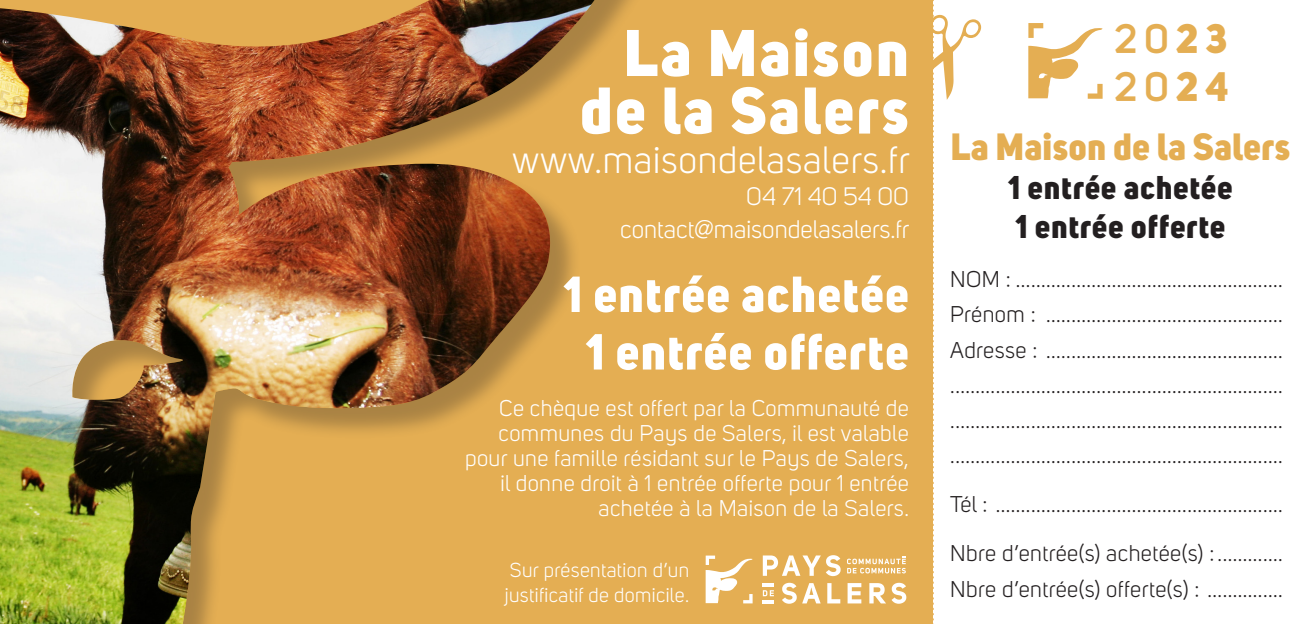
<style>
.page{position:relative;width:1312px;height:624px;background:#fff}
.page>*{position:absolute;margin:0;border:0;box-sizing:border-box;transform-origin:0 0}
.t1{font:800 65px/57.5px "Uni Sans";letter-spacing:.03em;color:#fff;text-align:right}
.t2{font:800 50px/57.5px "Uni Sans";letter-spacing:.02em;color:#fff;text-align:center}
.t3{font:600 40.5px/48.2px "Uni Sans";color:#e4ae53}
.t4{font:37.5px "Uni Sans";letter-spacing:.02em;color:#fff}
.t5{font:800 37.5px "Uni Sans";color:#e4ae53}
.t6{font:800 32.5px/39px "Uni Sans";letter-spacing:.02em;color:#231f20}
.t7{font:25px/32.5px "Uni Sans";color:#fff;text-align:right}
.t8{font:22.5px/35px "Uni Sans";letter-spacing:.02em;color:#231f20;text-align:justify}
.t9{font:22.5px/25px "Uni Sans";letter-spacing:.02em;color:#fff;text-align:right}
.t10{font:20px/25px "Uni Sans";letter-spacing:.02em;color:#fff}
.s1{font-weight:800}
</style>
<div class="page">
<div style="left:0;top:0;width:932px;height:624px;background:#e4ae53"></div>
<img style="left:0;top:0;width:594px;height:624px">
<svg style="left:762px;top:555px;width:78px;height:21px"></svg>
<svg style="left:782px;top:582px;width:14px;height:21px"></svg>
<svg style="left:802px;top:583px;width:18px;height:20px"></svg>
<svg style="left:827px;top:583px;width:13px;height:20px"></svg>
<svg style="left:847px;top:583px;width:14px;height:20px"></svg>
<svg style="left:869px;top:583px;width:16px;height:20px"></svg>
<svg style="left:891px;top:582px;width:15px;height:21px"></svg>
<svg style="left:762px;top:583px;width:11px;height:20px"></svg>
<svg style="left:705px;top:555px;width:47px;height:48px"></svg>
<svg style="left:847px;top:556px;width:58px;height:17px"></svg>
<svg style="left:1028px;top:23px;width:74px;height:76px"></svg>
<svg style="left:932px;top:0;width:48px;height:624px"></svg>
<h1 class="t1" style="left:579px;top:23px;width:330px">La Maison de la Salers</h1>
<h3 class="t4" style="left:512px;top:138px;width:399px">www.maisondelasalers.fr</h3>
<p class="t7" style="left:620px;top:180px;width:290px">04 71 40 54 00 contact@maisondelasalers.fr</p>
<h2 class="t2" style="left:563px;top:264px;width:347px">1 entrée achetée<br>1 entrée offerte</h2>
<p class="t9" style="left:465px;top:395px;width:445px">Ce chèque est offert par la Communauté de communes du Pays de Salers, il est valable pour une famille résidant sur le Pays de Salers, il donne droit à 1 entrée offerte pour 1 entrée achetée à la Maison de la Salers.</p>
<p class="t10" style="left:505px;top:557px;width:186px">Sur présentation d’un justificatif de domicile.</p>
<h3 class="t3" style="left:1113px;top:15px;width:116px">20<span class="s1">23<br></span>20<span class="s1">24</span></h3>
<h3 class="t5" style="left:950px;top:123px;width:341px">La Maison de la Salers</h3>
<h3 class="t6" style="left:1008px;top:167px;width:226px">1 entrée achetée<br>1 entrée offerte</h3>
<p class="t8" style="left:950px;top:262px;width:334px">NOM : .....................................................<br>Prénom : ...............................................<br>Adresse : ............................................... .................................................................. .................................................................. ..................................................................</p>
<p class="t8" style="left:950px;top:480px;width:334px;line-height:49.2px">Tél : .........................................................<br>Nbre d’entrée(s) achetée(s) : .............</p>
<p class="t8" style="left:950px;top:571px;width:334px">Nbre d’entrée(s) offerte(s) : ...............</p>
</div>
